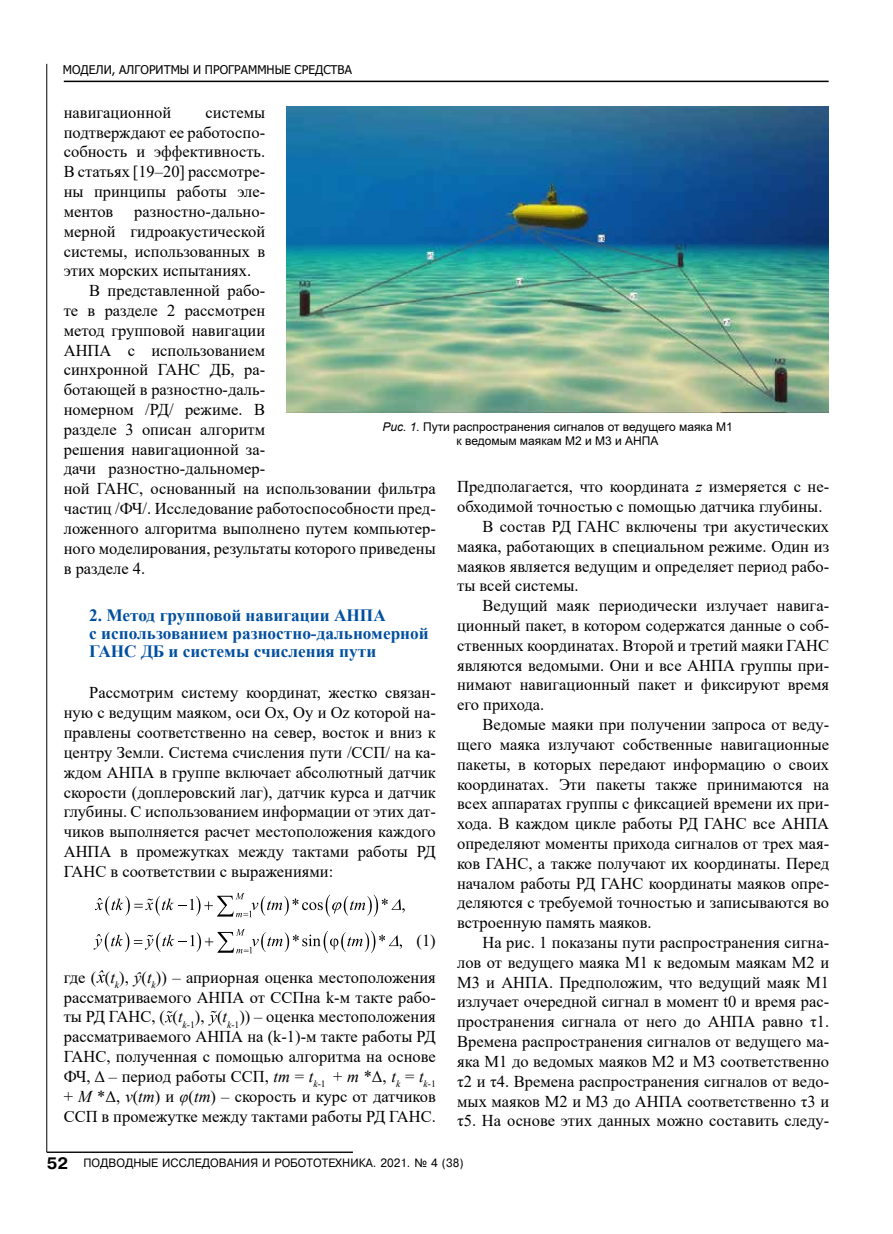
<style>
.page{position:relative;width:893px;height:1234px;background:#fff}
.page>*{position:absolute;margin:0;border:0;box-sizing:border-box;transform-origin:0 0}
.t1{font:700 17.25px/18px "Times New Roman";color:#004f9f}
.t2{font:16.5px/19.8px "Times New Roman";color:#000;text-align:justify}
.t3{font:12px/14.1px "Arial";color:#000;text-align:center}
.t4{font:12px "Pragmatica Cyrillic";color:#000;scale:.95 1}
.t5{font:12px "Tahoma";color:#000}
.s1{font-style:italic}
.s2{font-family:"Pragmatica CTT";font-weight:700;font-size:16.5px}
</style>
<div class="page">
<hr style="left:64px;top:81px;width:765px;height:1px;background:#000">
<hr style="left:47px;top:64px;width:1px;height:1087px;background:#000">
<hr style="left:47px;top:1151px;width:306px;height:1px;background:#000">
<svg style="left:95px;top:892px;width:310px;height:25px"></svg>
<svg style="left:94px;top:929px;width:308px;height:24px"></svg>
<svg style="left:96px;top:970px;width:9px;height:12px"></svg>
<svg style="left:165px;top:1011px;width:8px;height:11px"></svg>
<svg style="left:208px;top:1010px;width:9px;height:15px"></svg>
<img style="left:286px;top:106px;width:543px;height:306px">
<p class="t5" style="left:63px;top:62px;width:291px">МОДЕЛИ, АЛГОРИТМЫ И ПРОГРАММНЫЕ СРЕДСТВА</p>
<p class="t2" style="left:64px;top:102px;width:109px">навигационной</p>
<p class="t2" style="left:64px;top:102px;width:203px;text-indent:142px">системы подтверждают ее работоспо&shy;собность и эффективность.<br>В статьях [19–20] рассмотре&shy;ны принципы работы эле&shy;ментов</p>
<p class="t2" style="left:134px;top:201px;width:132px">разностно-дально-</p>
<p class="t2" style="left:64px;top:221px;width:203px">мерной гидроакустической</p>
<p class="t2" style="left:64px;top:240px;width:203px">системы, использованных в</p>
<p class="t2" style="left:64px;top:260px;width:189px">этих морских испытаниях.</p>
<p class="t2" style="left:89px;top:280px;width:177px">В представленной рабо-</p>
<p class="t2" style="left:64px;top:300px;width:203px">те в разделе 2 рассмотрен</p>
<p class="t2" style="left:64px;top:320px;width:203px">метод групповой навигации</p>
<p class="t2" style="left:64px;top:339px;width:203px">АНПА с использованием</p>
<p class="t2" style="left:64px;top:359px;width:203px">синхронной ГАНС ДБ, ра-</p>
<p class="t2" style="left:64px;top:379px;width:203px">ботающей в разностно-даль-</p>
<p class="t2" style="left:64px;top:399px;width:203px">номерном /РД/ режиме. В</p>
<p class="t2" style="left:64px;top:419px;width:203px">разделе 3 описан алгоритм</p>
<p class="t2" style="left:64px;top:438px;width:203px">решения навигационной за-</p>
<p class="t2" style="left:64px;top:458px;width:203px">дачи разностно-дальномер-</p>
<p class="t2" style="left:64px;top:478px;width:374px">ной ГАНС, основанный на использовании фильтра</p>
<p class="t2" style="left:64px;top:498px;width:374px">частиц /ФЧ/. Исследование работоспособности пред-</p>
<p class="t2" style="left:64px;top:518px;width:374px">ложенного алгоритма выполнено путем компьютер-</p>
<p class="t2" style="left:64px;top:537px;width:374px">ного моделирования, результаты которого приведены</p>
<p class="t2" style="left:64px;top:557px;width:83px">в разделе 4.</p>
<p class="t1" style="left:89px;top:606px;width:341px">2. Метод групповой навигации АНПА<br>с использованием разностно-дальномерной<br>ГАНС ДБ и системы счисления пути</p>
<p class="t2" style="left:64px;top:682px;width:374px;text-indent:26px">Рассмотрим систему координат, жестко связан&shy;ную с ведущим маяком, оси Ох, Оу и Оz которой на&shy;правлены соответственно на север, восток и вниз к центру Земли. Система счисления пути /ССП/ на ка&shy;ждом АНПА в группе включает абсолютный датчик скорости (доплеровский лаг), датчик курса и датчик глубины. С использованием информации от этих дат&shy;чиков выполняется расчет местоположения каждого АНПА в промежутках между тактами работы РД ГАНС в соответствии с выражениями:</p>
<p class="t3" style="left:382px;top:419px;width:352px"><span class="s1">Рис. 1.</span> Пути распространения сигналов от ведущего маяка М1 к ведомым маякам М2 и М3 и АНПА</p>
<p class="t2" style="left:457px;top:476px;width:374px">Предполагается, что координата <span class="s1">z</span> измеряется с не-</p>
<p class="t2" style="left:457px;top:496px;width:367px">обходимой точностью с помощью датчика глубины.</p>
<p class="t2" style="left:483px;top:516px;width:348px">В состав РД ГАНС включены три акустических</p>
<p class="t2" style="left:457px;top:535px;width:374px">маяка, работающих в специальном режиме. Один из</p>
<p class="t2" style="left:457px;top:555px;width:374px">маяков является ведущим и определяет период рабо-</p>
<p class="t2" style="left:457px;top:575px;width:123px">ты всей системы.</p>
<p class="t2" style="left:483px;top:595px;width:348px">Ведущий маяк периодически излучает навига-</p>
<p class="t2" style="left:457px;top:615px;width:374px">ционный пакет, в котором содержатся данные о соб-</p>
<p class="t2" style="left:457px;top:634px;width:374px">ственных координатах. Второй и третий маяки ГАНС</p>
<p class="t2" style="left:457px;top:654px;width:374px">являются ведомыми. Они и все АНПА группы при-</p>
<p class="t2" style="left:457px;top:674px;width:374px">нимают навигационный пакет и фиксируют время</p>
<p class="t2" style="left:457px;top:694px;width:89px">его прихода.</p>
<p class="t2" style="left:483px;top:714px;width:348px">Ведомые маяки при получении запроса от веду-</p>
<p class="t2" style="left:457px;top:733px;width:374px">щего маяка излучают собственные навигационные</p>
<p class="t2" style="left:457px;top:753px;width:374px">пакеты, в которых передают информацию о своих</p>
<p class="t2" style="left:457px;top:773px;width:374px">координатах. Эти пакеты также принимаются на</p>
<p class="t2" style="left:457px;top:793px;width:374px">всех аппаратах группы с фиксацией времени их при-</p>
<p class="t2" style="left:457px;top:813px;width:374px">хода. В каждом цикле работы РД ГАНС все АНПА</p>
<p class="t2" style="left:457px;top:832px;width:374px">определяют моменты прихода сигналов от трех мая-</p>
<p class="t2" style="left:457px;top:852px;width:374px">ков ГАНС, а также получают их координаты. Перед</p>
<p class="t2" style="left:457px;top:872px;width:374px">началом работы РД ГАНС координаты маяков опре-</p>
<p class="t2" style="left:457px;top:892px;width:374px">деляются с требуемой точностью и записываются во</p>
<p class="t2" style="left:457px;top:912px;width:196px">встроенную память маяков.</p>
<p class="t2" style="left:483px;top:931px;width:348px">На рис. 1 показаны пути распространения сигна-</p>
<p class="t2" style="left:457px;top:951px;width:374px">лов от ведущего маяка М1 к ведомым маякам М2 и</p>
<p class="t2" style="left:457px;top:971px;width:374px">М3 и АНПА. Предположим, что ведущий маяк М1</p>
<p class="t2" style="left:457px;top:991px;width:374px">излучает очередной сигнал в момент t0 и время рас-</p>
<p class="t2" style="left:457px;top:1011px;width:374px">пространения сигнала от него до АНПА равно τ1.</p>
<p class="t2" style="left:457px;top:1030px;width:374px">Времена распространения сигналов от ведущего ма-</p>
<p class="t2" style="left:457px;top:1050px;width:374px">яка М1 до ведомых маяков М2 и М3 соответственно</p>
<p class="t2" style="left:457px;top:1070px;width:374px">τ2 и τ4. Времена распространения сигналов от ведо-</p>
<p class="t2" style="left:457px;top:1090px;width:374px">мых маяков М2 и М3 до АНПА соответственно τ3 и</p>
<p class="t2" style="left:457px;top:1110px;width:374px">τ5. На основе этих данных можно составить следу-</p>
<p class="t2" style="left:417px;top:929px;width:21px">(1)</p>
<p class="t2" style="left:64px;top:966px;width:374px">где ( (<span class="s1">t</span><sub>k</sub>), <span class="s1">ŷ</span>(<span class="s1">t</span><sub>k</sub>)) – априорная оценка местоположения рассматриваемого АНПА от ССПна k-м такте рабо&shy;ты РД ГАНС, ( (<span class="s1">t</span><sub>k</sub><sub>-1</sub>), (<span class="s1">t</span><sub>k</sub><sub>-1</sub>)) – оценка местоположения рассматриваемого АНПА на (k-1)-м такте работы РД ГАНС, полученная с помощью алгоритма на основе ФЧ, Δ – период работы ССП, <span class="s1">tm</span> = <span class="s1">t</span><sub>k</sub><sub>-1</sub> + <span class="s1">m</span> *Δ, <span class="s1">t</span><sub>k</sub> = <span class="s1">t</span><sub>k</sub><sub>-1 </sub>+ <span class="s1">М</span> *Δ, <span class="s1">v</span>(<span class="s1">tm</span>) и <span class="s1">φ</span>(<span class="s1">tm</span>) – скорость и курс от датчиков ССП в промежутке между тактами работы РД ГАНС.</p>
<p class="t4" style="left:47px;top:1156px;width:440px"><span class="s2">52</span> ПОДВОДНЫЕ ИССЛЕДОВАНИЯ И РОБОТОТЕХНИКА. 2021. ¹ 4 (38)</p>
</div>
